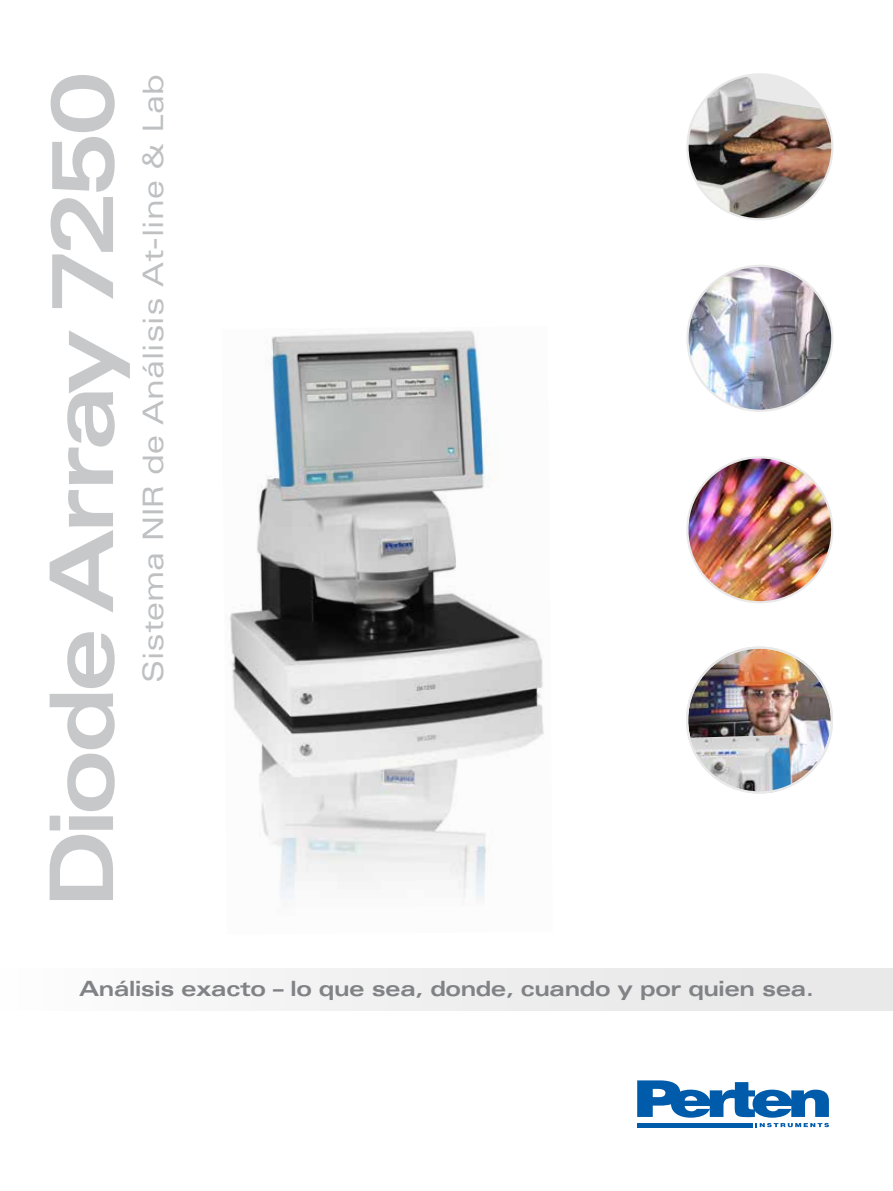
<style>
.page{position:relative;width:893px;height:1191px;background:#fff}
.page>*{position:absolute;margin:0;border:0;box-sizing:border-box;transform-origin:0 0}
.t1{font:700 expanded 87.9px "Univers";letter-spacing:-.055em;color:#c7c8ca}
.t2{font:expanded 28.2px "Univers";color:#bec0c2}
.t3{font:700 expanded 21px "Univers";letter-spacing:-.02em;color:#808285}
</style>
<div class="page">
<div style="left:0;top:968px;width:893px;height:42px;background:#e9e9ea"></div>
<img style="left:689px;top:76px;width:143px;height:143px">
<img style="left:229px;top:330px;width:315px;height:569px">
<img style="left:689px;top:459px;width:143px;height:143px">
<svg style="left:637px;top:1080px;width:192px;height:37px"></svg>
<svg style="left:755px;top:1123px;width:74px;height:4px"></svg>
<hr style="left:637px;top:1123px;width:116px;height:4px;background:#005baa">
<img style="left:687px;top:266px;width:145px;height:145px;border-radius:72px">
<img style="left:687px;top:647px;width:145px;height:145px;border-radius:72px">
<img style="left:690px;top:735px;width:101px;height:57px">
<h1 class="t1" style="left:32px;top:907px;width:838px;rotate:-90deg">Diode Array 7250</h1>
<h2 class="t2" style="left:136px;top:683px;width:610px;rotate:-90deg">Sistema NIR de Análisis At-line &amp; Lab</h2>
<p class="t3" style="left:79px;top:976px;width:736px">Análisis exacto – lo que sea, donde, cuando y por quien sea.</p>
</div>
